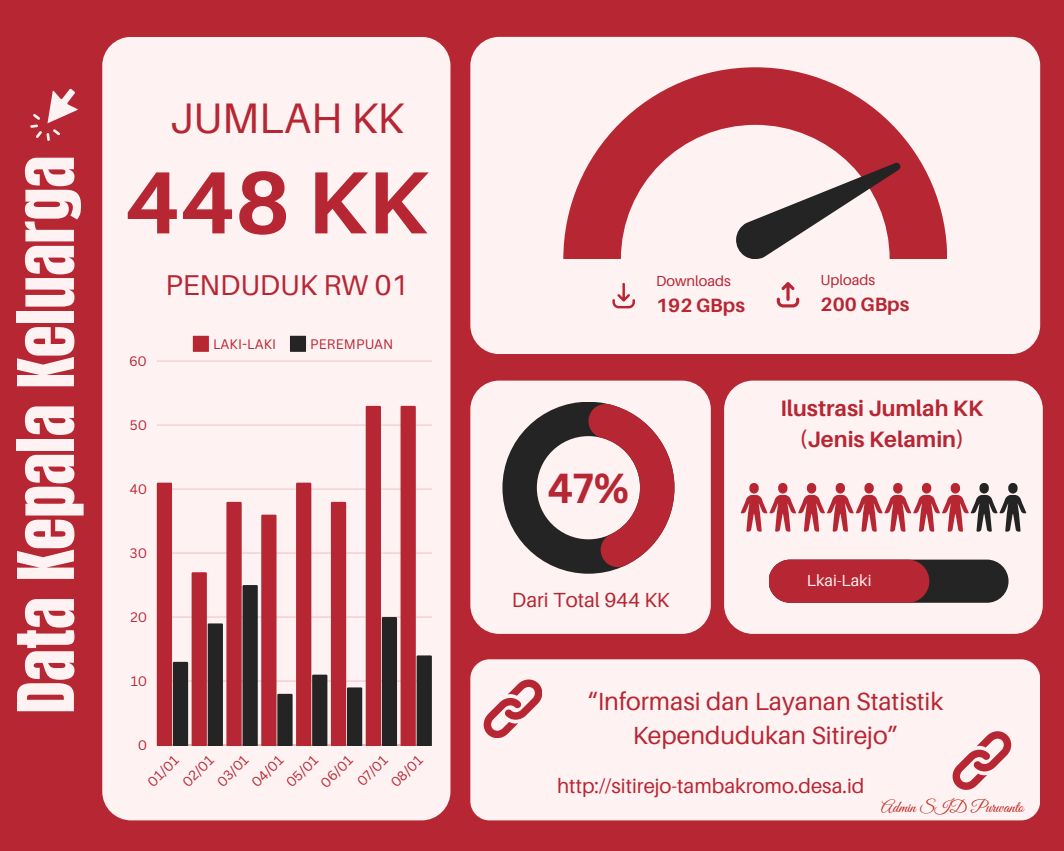
<style>
.page{position:relative;width:1064px;height:851px;background:#fff}
.page>*{position:absolute;margin:0;border:0;box-sizing:border-box;transform-origin:0 0}
.t1{font:700 88.35px "Aileron";color:#b72633}
.t2{font:66.15px "Anton";color:#fff2f2}
.t3{font:42.75px "Aileron";color:#b72633}
.t4{font:700 40.8px "Canva Sans";color:#b72633}
.t5{font:28.65px "Aileron";color:#b72633}
.t6{font:24.9px/34.2px "Aileron";color:#b72633;text-align:center}
.t7{font:700 22.35px/30.3px "Aileron";color:#b72633;text-align:center}
.t8{font:20.4px "Aileron";color:#b72633}
.t9{font:700 19.2px "Aileron";color:#b72633}
.t10{font:16.5px "Great Vibes";color:#bd281f}
.t11{font:16.05px "Aileron";color:#fff2f2}
.t12{font:14.55px "Aileron";color:#b72633}
.t13{font:13.35px "Canva Sans";color:#b72633}
</style>
<div class="page">
<div style="left:0;top:0;width:1063px;height:850px;background:#b72633"></div>
<div style="left:102px;top:37px;width:348px;height:783px;background:#fff2f2;border-radius:29px"></div>
<svg style="left:193px;top:336px;width:16px;height:16px"></svg>
<svg style="left:290px;top:336px;width:16px;height:16px"></svg>
<hr style="left:157px;top:361px;width:275px;height:1px;background:#f5d6d7">
<svg style="left:157px;top:406px;width:275px;height:339px"></svg>
<div style="left:470px;top:380px;width:240px;height:254px;background:#fff2f2;border-radius:29px"></div>
<div style="left:724px;top:380px;width:318px;height:254px;background:#fff2f2;border-radius:29px"></div>
<div style="left:470px;top:37px;width:569px;height:317px;background:#fff2f2;border-radius:29px"></div>
<svg style="left:563px;top:67px;width:383px;height:192px"></svg>
<svg style="left:735px;top:163px;width:165px;height:96px"></svg>
<svg style="left:502px;top:402px;width:172px;height:171px"></svg>
<svg style="left:740px;top:483px;width:142px;height:48px"></svg>
<svg style="left:970px;top:483px;width:55px;height:48px"></svg>
<svg style="left:612px;top:283px;width:22px;height:25px"></svg>
<svg style="left:776px;top:282px;width:23px;height:25px"></svg>
<div style="left:768px;top:559px;width:240px;height:43px;background:#242424;border-radius:22px"></div>
<div style="left:768px;top:559px;width:161px;height:43px;background:#b72633;border-radius:22px"></div>
<div style="left:470px;top:659px;width:569px;height:161px;background:#fff2f2;border-radius:19px"></div>
<svg style="left:30px;top:88px;width:48px;height:53px"></svg>
<svg style="left:952px;top:731px;width:58px;height:58px"></svg>
<svg style="left:483px;top:679px;width:59px;height:58px"></svg>
<p class="t2" style="left:-1px;top:713px;width:559px;rotate:-90deg">Data Kepala Keluarga</p>
<h2 class="t3" style="left:170px;top:91px;width:235px">JUMLAH KK</h2>
<h3 class="t1" style="left:124px;top:148px;width:305px">448 KK</h3>
<h1 class="t5" style="left:165px;top:267px;width:244px">PENDUDUK RW 01</h1>
<h4 class="t12" style="left:656px;top:272px;width:76px">Downloads</h4>
<p class="t9" style="left:656px;top:293px;width:90px">192 GBps</p>
<p class="t13" style="left:129px;top:351px;width:20px">60</p>
<p class="t13" style="left:130px;top:415px;width:19px">50</p>
<p class="t13" style="left:130px;top:479px;width:19px">40</p>
<p class="t13" style="left:130px;top:543px;width:19px">30</p>
<p class="t13" style="left:131px;top:607px;width:18px">20</p>
<p class="t13" style="left:131px;top:671px;width:18px">10</p>
<p class="t13" style="left:213px;top:334px;width:65px">LAKI-LAKI</p>
<p class="t13" style="left:310px;top:334px;width:85px">PEREMPUAN</p>
<h3 class="t4" style="left:547px;top:460px;width:83px">47%</h3>
<p class="t8" style="left:511px;top:587px;width:159px">Dari Total 944 KK</p>
<p class="t12" style="left:820px;top:271px;width:56px">Uploads</p>
<p class="t9" style="left:820px;top:292px;width:90px">200 GBps</p>
<p class="t7" style="left:780px;top:393px;width:204px">Ilustrasi Jumlah KK (Jenis Kelamin)</p>
<p class="t11" style="left:806px;top:570px;width:66px">Lkai-Laki</p>
<p class="t13" style="left:138px;top:735px;width:11px">0</p>
<p class="t13" style="left:143px;top:777px;width:39px;rotate:-45deg">01/01</p>
<p class="t13" style="left:178px;top:777px;width:39px;rotate:-45deg">02/01</p>
<p class="t13" style="left:213px;top:777px;width:39px;rotate:-45deg">03/01</p>
<p class="t13" style="left:247px;top:778px;width:40px;rotate:-45deg">04/01</p>
<p class="t13" style="left:282px;top:778px;width:40px;rotate:-45deg">05/01</p>
<p class="t13" style="left:316px;top:778px;width:41px;rotate:-45deg">06/01</p>
<p class="t13" style="left:353px;top:776px;width:38px;rotate:-45deg">07/01</p>
<p class="t13" style="left:386px;top:778px;width:40px;rotate:-45deg">08/01</p>
<p class="t6" style="left:587px;top:683px;width:357px">“Informasi dan Layanan Statistik<br>Kependudukan Sitirejo”</p>
<h6 class="t8" style="left:557px;top:773px;width:309px">http://sitirejo-tambakromo.desa.id</h6>
<p class="t10" style="left:881px;top:797px;width:144px">Admin SID Purwanto</p>
</div>
